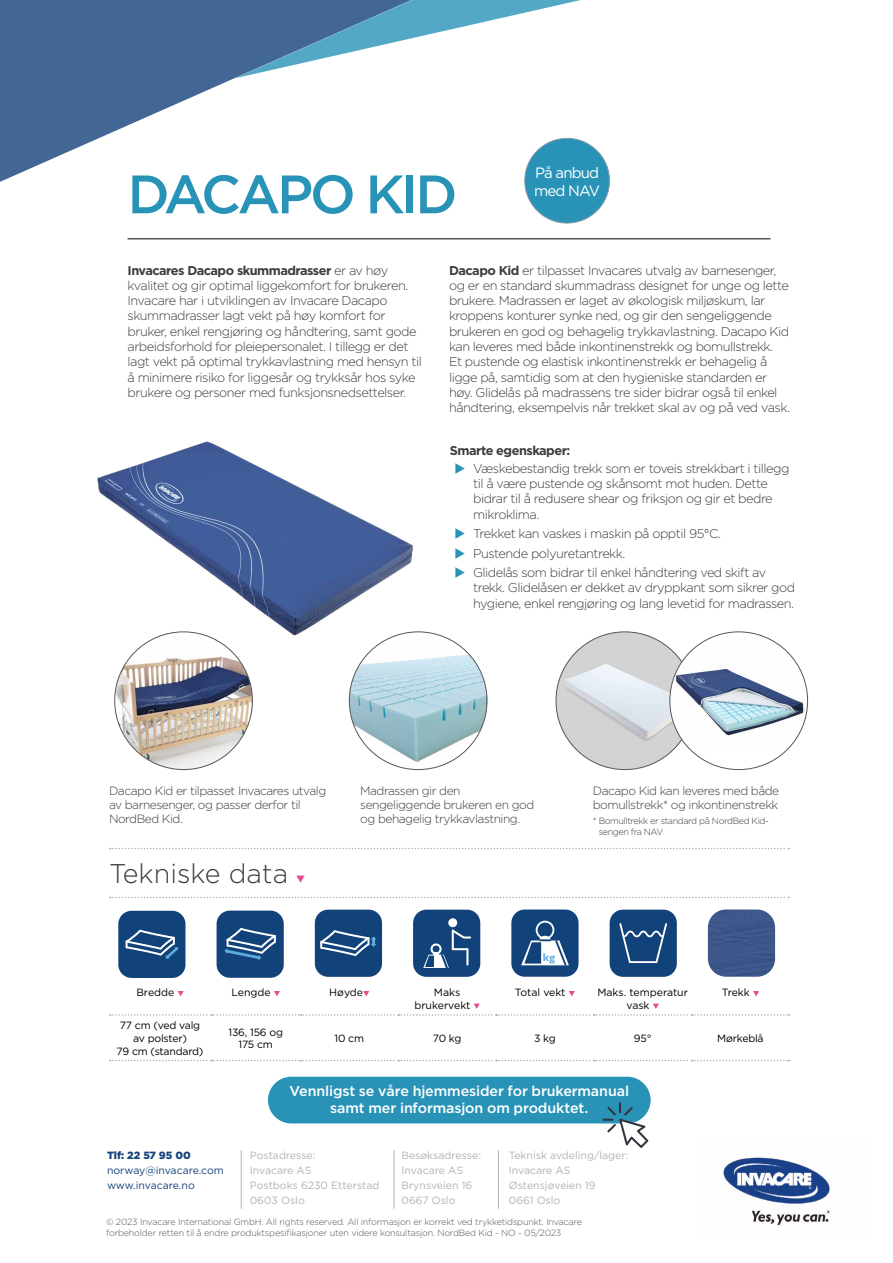
<style>
.page{position:relative;width:893px;height:1263px;background:#fff}
.page>*{position:absolute;margin:0;border:0;box-sizing:border-box;transform-origin:0 0}
.t1{font:500 54px "Gotham";letter-spacing:-.06em;color:#2993b7}
.t2{font:300 27px "Gotham";color:#3c3c3b}
.t3{font:15px/18px "Gotham";letter-spacing:-.06em;color:#fff}
.t4{font:500 14.25px/17.1px "Gotham";letter-spacing:-.01em;color:#fff;text-align:center}
.t5{font:300 12.75px/15.3px "Gotham";letter-spacing:-.04em;color:#3c3c3b}
.t6{font:700 12.75px "Gotham";letter-spacing:-.04em;color:#3c3c3b}
.t7{font:300 12px/14.4px "Gotham";letter-spacing:-.04em;color:#3c3c3b}
.t8{font:700 11.25px "Gill Sans";color:#5dace0}
.t9{font:10.5px/15px "Gotham";color:#b3b2b2}
.t10{font:10.5px/12.6px "Gotham";letter-spacing:-.02em;color:#000;text-align:center}
.t11{font:10.5px/12.6px "Gotham";color:#000}
.t12{font:10.5px/15px "Gotham";color:#14427a}
.t13{font:900 10.5px "Gotham";color:#14427a}
.t14{font:300 9px/10.8px "Gotham";letter-spacing:-.02em;color:#575756}
.t15{font:300 9px/10.8px "Gotham";letter-spacing:-.04em;color:#3c3c3b}
.s1{font-weight:700}
.s2{color:#2993b7}
</style>
<div class="page">
<div style="left:268px;top:1077px;width:383px;height:46px;background:#2993b7;border-radius:23px"></div>
<hr style="left:241px;top:1150px;width:1px;height:59px;background:#b3b2b2">
<hr style="left:394px;top:1150px;width:1px;height:59px;background:#b3b2b2">
<hr style="left:498px;top:1150px;width:1px;height:59px;background:#b3b2b2">
<div style="left:556px;top:632px;width:138px;height:137px;background:#d2d2d2;border-radius:50%"></div>
<img style="left:557px;top:647px;width:113px;height:101px">
<svg style="left:0;top:78px;width:717px;height:162px"></svg>
<svg style="left:0;top:0;width:581px;height:78px;fill:#436794"></svg>
<hr style="left:128px;top:239px;width:642px;height:1px;background:#000">
<svg style="left:110px;top:897px;width:679px;height:1px"></svg>
<svg style="left:110px;top:848px;width:679px;height:1px"></svg>
<svg style="left:296px;top:875px;width:9px;height:8px"></svg>
<svg style="left:110px;top:1060px;width:680px;height:1px"></svg>
<svg style="left:178px;top:991px;width:6px;height:5px"></svg>
<svg style="left:274px;top:991px;width:6px;height:5px"></svg>
<svg style="left:363px;top:991px;width:6px;height:5px"></svg>
<svg style="left:569px;top:991px;width:6px;height:5px"></svg>
<svg style="left:110px;top:1003px;width:680px;height:13px"></svg>
<svg style="left:753px;top:991px;width:6px;height:5px"></svg>
<div style="left:610px;top:910px;width:67px;height:67px;background:#114279;border-radius:13px"></div>
<svg style="left:619px;top:923px;width:48px;height:40px"></svg>
<div style="left:511px;top:909px;width:68px;height:67px;background:#114279;border-radius:13px"></div>
<svg style="left:521px;top:921px;width:48px;height:44px"></svg>
<div style="left:413px;top:910px;width:67px;height:67px;background:#114279;border-radius:13px"></div>
<div style="left:448px;top:918px;width:9px;height:9px;background:#fff;border-radius:50%"></div>
<svg style="left:423px;top:929px;width:49px;height:39px"></svg>
<div style="left:315px;top:910px;width:67px;height:67px;background:#114279;border-radius:13px"></div>
<svg style="left:320px;top:930px;width:57px;height:26px"></svg>
<div style="left:217px;top:910px;width:67px;height:68px;background:#114279;border-radius:13px"></div>
<svg style="left:224px;top:928px;width:52px;height:32px"></svg>
<div style="left:118px;top:911px;width:67px;height:67px;background:#114279;border-radius:13px"></div>
<svg style="left:126px;top:929px;width:52px;height:30px"></svg>
<img style="left:708px;top:909px;width:67px;height:68px">
<img style="left:723px;top:1157px;width:107px;height:69px">
<img style="left:115px;top:632px;width:137px;height:137px;border-radius:69px">
<img style="left:349px;top:632px;width:138px;height:137px;border-radius:69px">
<img style="left:670px;top:644px;width:138px;height:104px">
<img style="left:97px;top:441px;width:327px;height:220px">
<svg style="left:603px;top:1102px;width:47px;height:46px"></svg>
<h1 class="t1" style="left:128px;top:163px;width:331px">DACAPO KID</h1>
<p class="t3" style="left:534px;top:164px;width:67px">På anbud med NAV</p>
<p class="t5" style="left:128px;top:262px;width:296px"><span class="s1">Invacares Dacapo skummadrasser</span> er av høy kvalitet og gir optimal liggekomfort for brukeren.<br>Invacare har i utviklingen av Invacare Dacapo skummadrasser lagt vekt på høy komfort for bruker, enkel rengjøring og håndtering, samt gode arbeidsforhold for pleiepersonalet. I tillegg er det lagt vekt på optimal trykkavlastning med hensyn til å minimere risiko for liggesår og trykksår hos syke brukere og personer med funksjonsnedsettelser.</p>
<p class="t5" style="left:449px;top:262px;width:342px"><span class="s1">Dacapo Kid</span> er tilpasset Invacares utvalg av barnesenger, og er en standard skummadrass designet for unge og lette brukere. Madrassen er laget av økologisk miljøskum, lar kroppens konturer synke ned, og gir den sengeliggende brukeren en god og behagelig trykkavlastning. Dacapo Kid kan leveres med både inkontinenstrekk og bomullstrekk.<br>Et pustende og elastisk inkontinenstrekk er behagelig å ligge på, samtidig som at den hygieniske standarden er høy. Glidelås på madrassens tre sider bidrar også til enkel håndtering, eksempelvis når trekket skal av og på ved vask.</p>
<p class="t6" style="left:450px;top:442px;width:122px">Smarte egenskaper:</p>
<p class="t5" style="left:473px;top:460px;width:318px;text-indent:-19px"><span class="s2">◆</span> Væskebestandig trekk som er toveis strekkbart i tillegg til å være pustende og skånsomt mot huden. Dette bidrar til å redusere shear og friksjon og gir et bedre mikroklima.</p>
<p class="t5" style="left:455px;top:526px;width:268px"><span class="s2">◆</span> Trekket kan vaskes i maskin på opptil 95°C.</p>
<p class="t5" style="left:455px;top:545px;width:172px"><span class="s2">◆</span> Pustende polyuretantrekk.</p>
<p class="t5" style="left:473px;top:565px;width:323px;text-indent:-19px"><span class="s2">◆</span> Glidelås som bidrar til enkel håndtering ved skift av trekk. Glidelåsen er dekket av dryppkant som sikrer god hygiene, enkel rengjøring og lang levetid for madrassen.</p>
<p class="t7" style="left:109px;top:783px;width:219px">Dacapo Kid er tilpasset Invacares utvalg av barnesenger, og passer derfor til<br>NordBed Kid.</p>
<p class="t7" style="left:360px;top:783px;width:175px">Madrassen gir den sengeliggende brukeren en god og behagelig trykkavlastning.</p>
<p class="t7" style="left:593px;top:783px;width:188px">Dacapo Kid kan leveres med både bomullstrekk* og inkontinenstrekk</p>
<p class="t15" style="left:599px;top:815px;width:172px;text-indent:-6px">* Bomulltrekk er standard på NordBed Kid&shy;sengen fra NAV</p>
<h2 class="t2" style="left:109px;top:858px;width:181px">Tekniske data</h2>
<p class="t8" style="left:543px;top:951px;width:14px">kg</p>
<p class="t10" style="left:136px;top:986px;width:39px">Bredde</p>
<p class="t10" style="left:231px;top:986px;width:41px">Lengde</p>
<p class="t10" style="left:329px;top:986px;width:35px">Høyde</p>
<p class="t11" style="left:414px;top:986px;width:58px;text-indent:19px">Maks brukervekt</p>
<p class="t11" style="left:515px;top:986px;width:52px">Total vekt</p>
<p class="t11" style="left:626px;top:986px;width:63px;text-indent:-29px">Maks. temperatur vask</p>
<p class="t10" style="left:722px;top:986px;width:30px">Trekk</p>
<p class="t10" style="left:117px;top:1019px;width:88px">77 cm (ved valg av polster)<br>79 cm (standard)</p>
<p class="t10" style="left:228px;top:1026px;width:56px">136, 156 og<br>175 cm</p>
<p class="t10" style="left:334px;top:1032px;width:31px">10 cm</p>
<p class="t10" style="left:433px;top:1032px;width:30px">70 kg</p>
<p class="t10" style="left:534px;top:1032px;width:23px">3 kg</p>
<p class="t10" style="left:634px;top:1032px;width:19px">95°</p>
<p class="t10" style="left:717px;top:1032px;width:48px">Mørkeblå</p>
<p class="t4" style="left:289px;top:1082px;width:341px">Vennligst se våre hjemmesider for brukermanual samt mer informasjon om produktet.</p>
<p class="t9" style="left:401px;top:1147px;width:81px">Besøksadresse:<br>Invacare AS<br>Brynsveien 16<br>0667 Oslo</p>
<p class="t9" style="left:509px;top:1147px;width:121px">Teknisk avdeling/lager:<br>Invacare AS<br>Østensjøveien 19<br>0661 Oslo</p>
<p class="t14" style="left:106px;top:1216px;width:477px">© 2023 Invacare International GmbH. All rights reserved. All informasjon er korrekt ved trykketidspunkt. Invacare forbeholder retten til å endre produktspesifikasjoner uten videre konsultasjon. NordBed Kid - NO - 05/2023</p>
<p class="t13" style="left:107px;top:1147px;width:85px">Tlf: 22 57 95 00</p>
<p class="t12" style="left:107px;top:1162px;width:118px">norway@invacare.com www.invacare.no</p>
<p class="t9" style="left:250px;top:1147px;width:131px">Postadresse:<br>Invacare AS<br>Postboks 6230 Etterstad<br>0603 Oslo</p>
</div>
